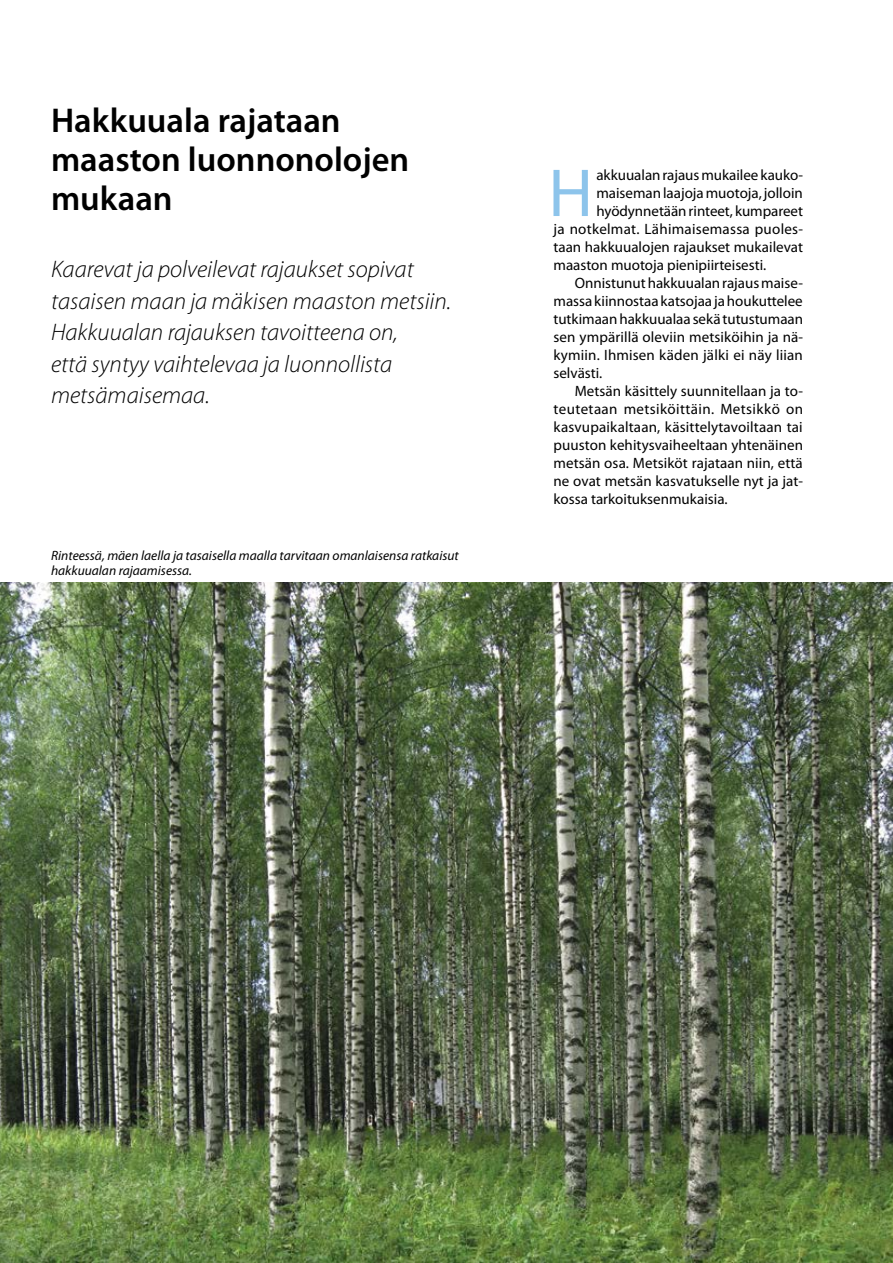
<style>
.page{position:relative;width:893px;height:1263px;background:#fff}
.page>*{position:absolute;margin:0;border:0;box-sizing:border-box;transform-origin:0 0}
.t1{font:68.4px "Myriad Pro";color:#8dc4eb}
.t2{font:600 34.5px/39px "Myriad Pro";color:#000}
.t3{font:italic 300 24px/31.5px "Myriad Pro";color:#000}
.t4{font:15px "Myriad Pro";color:#000}
.t5{font:15px "Myriad Pro";letter-spacing:.02em;color:#000}
.t6{font:15px "Myriad Pro";letter-spacing:.025em;color:#000}
.t7{font:italic 13.5px/15px "Myriad Pro";color:#000}
</style>
<div class="page">
<img style="left:0;top:583px;width:893px;height:680px">
<h2 class="t2" style="left:51px;top:102px;width:360px">Hakkuuala rajataan maaston luonnonolojen mukaan</h2>
<h3 class="t3" style="left:51px;top:254px;width:402px">Kaarevat ja polveilevat rajaukset sopivat tasaisen maan ja mäkisen maaston metsiin.<br>Hakkuualan rajauksen tavoitteena on,<br>että syntyy vaihtelevaa ja luonnollista metsämaisemaa.</h3>
<p class="t7" style="left:51px;top:549px;width:409px">Rinteessä, mäen laella ja tasaisella maalla tarvitaan omanlaisensa ratkaisut hakkuualan rajaamisessa.</p>
<h1 class="t1" style="left:548px;top:156px;width:46px">H</h1>
<p class="t4" style="left:596px;top:167px;width:208px">akkuualan rajaus mukailee kauko-</p>
<p class="t4" style="left:596px;top:185px;width:208px">maiseman laajoja muotoja, jolloin</p>
<p class="t4" style="left:596px;top:203px;width:208px">hyödynnetään rinteet, kumpareet</p>
<p class="t5" style="left:553px;top:221px;width:251px">ja notkelmat. Lähimaisemassa puoles-</p>
<p class="t4" style="left:553px;top:239px;width:251px">taan hakkuualojen rajaukset mukailevat</p>
<p class="t4" style="left:553px;top:257px;width:214px">maaston muotoja pienipiirteisesti.</p>
<p class="t4" style="left:575px;top:275px;width:230px">Onnistunut hakkuualan rajaus maise-</p>
<p class="t4" style="left:553px;top:293px;width:251px">massa kiinnostaa katsojaa ja houkuttelee</p>
<p class="t4" style="left:553px;top:311px;width:251px">tutkimaan hakkuualaa sekä tutustumaan</p>
<p class="t4" style="left:553px;top:329px;width:251px">sen ympärillä oleviin metsiköihin ja nä-</p>
<p class="t4" style="left:553px;top:347px;width:251px">kymiin. Ihmisen käden jälki ei näy liian</p>
<p class="t4" style="left:553px;top:365px;width:50px">selvästi.</p>
<p class="t4" style="left:575px;top:383px;width:230px">Metsän käsittely suunnitellaan ja to-</p>
<p class="t6" style="left:553px;top:401px;width:251px">teutetaan metsiköittäin. Metsikkö on</p>
<p class="t4" style="left:553px;top:419px;width:251px">kasvupaikaltaan, käsittelytavoiltaan tai</p>
<p class="t4" style="left:553px;top:437px;width:251px">puuston kehitysvaiheeltaan yhtenäinen</p>
<p class="t4" style="left:553px;top:455px;width:251px">metsän osa. Metsiköt rajataan niin, että</p>
<p class="t4" style="left:553px;top:473px;width:251px">ne ovat metsän kasvatukselle nyt ja jat-</p>
<p class="t4" style="left:553px;top:491px;width:176px">kossa tarkoituksenmukaisia.</p>
</div>
